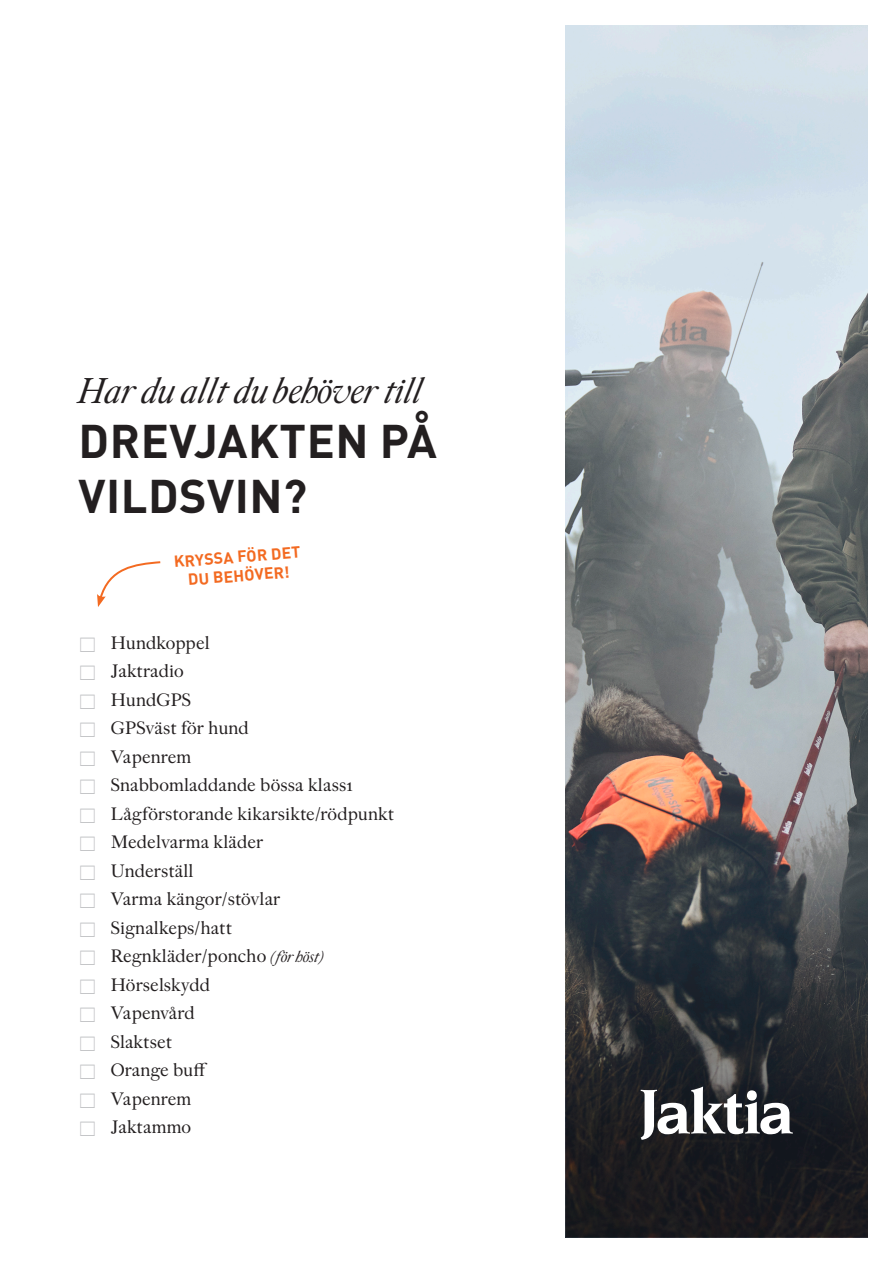
<style>
.page{position:relative;width:893px;height:1263px;background:#fff}
.page>*{position:absolute;margin:0;border:0;box-sizing:border-box;transform-origin:0 0}
.t1{font:700 46.65px/54.8px "DINOT";letter-spacing:.01em;color:#231f20}
.t2{font:italic 34.35px "Replay Pro";color:#231f20}
.t3{font:17.25px "Replay Pro";color:#231f20}
.t4{font:700 15.9px/19.2px "DINOT";color:#f36a21;text-align:center}
.s1{font-style:italic;font-size:15px}
</style>
<div class="page">
<svg style="left:566px;top:26px;width:301px;height:1211px;background:#808488"></svg>
<svg style="left:97px;top:561px;width:64px;height:46px"></svg>
<svg style="left:641px;top:1086px;width:152px;height:54px"></svg>
<p class="t2" style="left:78px;top:371px;width:346px">Har du allt du behöver till</p>
<p class="t1" style="left:79px;top:412px;width:360px">DREVJAKTEN PÅ<br>VILDSVIN?</p>
<p class="t4" style="left:173px;top:552px;width:128px;rotate:-5deg">KRYSSA FÖR DET<br>DU BEHÖVER!</p>
<p class="t3" style="left:111px;top:632px;width:101px">Hundkoppel</p>
<p class="t3" style="left:111px;top:661px;width:75px">Jaktradio</p>
<p class="t3" style="left:111px;top:689px;width:82px">HundGPS</p>
<p class="t3" style="left:111px;top:718px;width:139px">GPSväst för hund</p>
<p class="t3" style="left:111px;top:746px;width:82px">Vapenrem</p>
<p class="t3" style="left:111px;top:775px;width:244px">Snabbomladdande bössa klass1</p>
<p class="t3" style="left:111px;top:803px;width:285px">Lågförstorande kikarsikte/rödpunkt</p>
<p class="t3" style="left:111px;top:832px;width:154px">Medelvarma kläder</p>
<p class="t3" style="left:111px;top:860px;width:84px">Underställ</p>
<p class="t3" style="left:111px;top:889px;width:171px">Varma kängor/stövlar</p>
<p class="t3" style="left:111px;top:917px;width:123px">Signalkeps/hatt</p>
<p class="t3" style="left:111px;top:946px;width:215px">Regnkläder/poncho <span class="s1">(för höst)</span></p>
<p class="t3" style="left:111px;top:974px;width:101px">Hörselskydd</p>
<p class="t3" style="left:111px;top:1003px;width:86px">Vapenvård</p>
<p class="t3" style="left:111px;top:1031px;width:63px">Slaktset</p>
<p class="t3" style="left:111px;top:1060px;width:98px">Orange buff</p>
<p class="t3" style="left:111px;top:1088px;width:82px">Vapenrem</p>
<p class="t3" style="left:111px;top:1117px;width:82px">Jaktammo</p>
</div>
